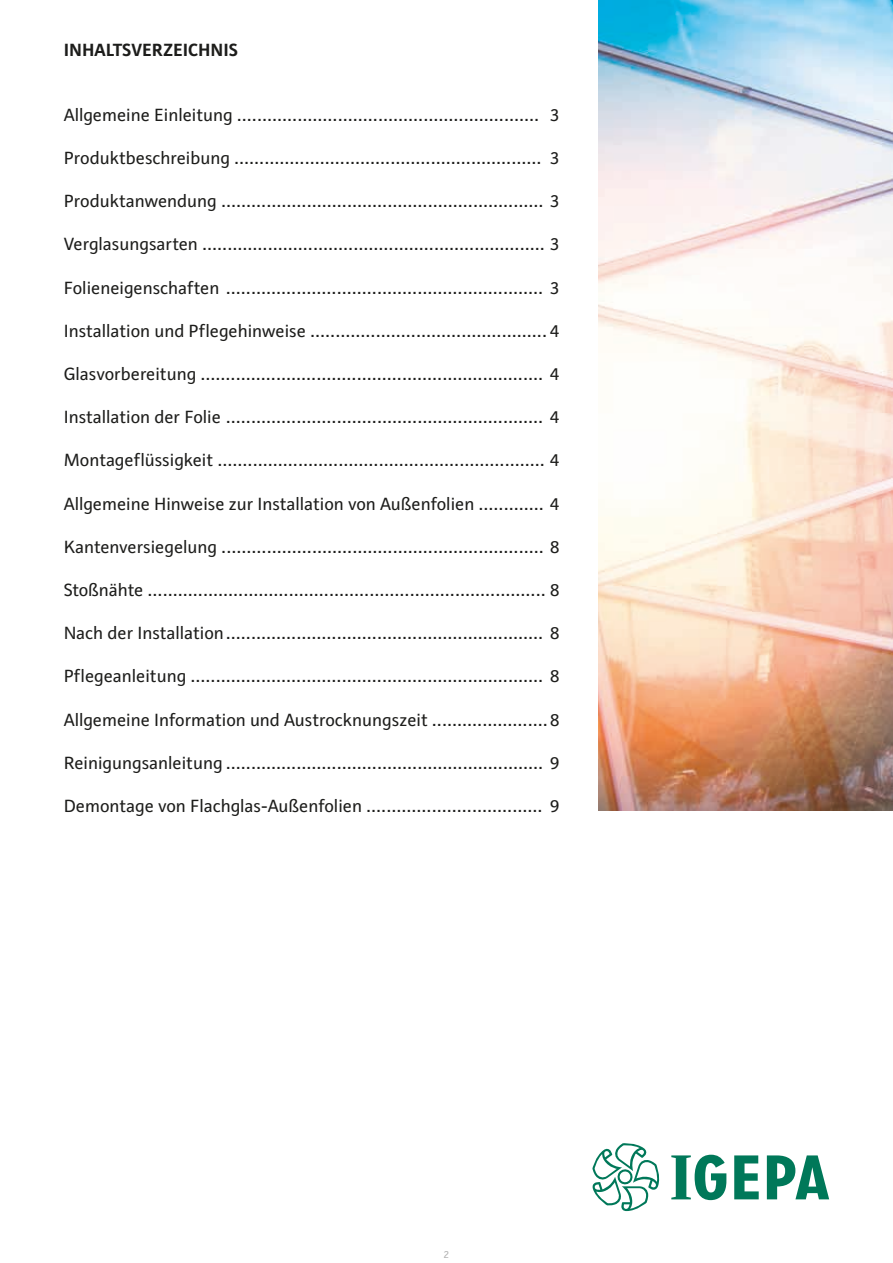
<style>
.page{position:relative;width:893px;height:1263px;background:#fff}
.page>*{position:absolute;margin:0;border:0;box-sizing:border-box;transform-origin:0 0}
.t1{font:18px "Raldo";color:#1d1d1b}
.t2{font:700 18px "Raldo";color:#1d1d1b}
.t3{font:10.5px "Raldo";color:#b2b2b2}
</style>
<div class="page">
<svg style="left:592px;top:1143px;width:68px;height:68px"></svg>
<svg style="left:734px;top:1155px;width:25px;height:44px"></svg>
<svg style="left:767px;top:1155px;width:62px;height:44px"></svg>
<svg style="left:671px;top:1155px;width:55px;height:45px"></svg>
<img style="left:598px;top:0;width:295px;height:811px">
<p class="t2" style="left:64px;top:39px;width:176px">INHALTSVERZEICHNIS</p>
<p class="t1" style="left:64px;top:104px;width:498px">Allgemeine Einleitung ............................................................ 3</p>
<p class="t1" style="left:64px;top:148px;width:498px">Produktbeschreibung ............................................................. 3</p>
<p class="t1" style="left:64px;top:191px;width:498px">Produktanwendung ................................................................ 3</p>
<p class="t1" style="left:64px;top:234px;width:498px">Verglasungsarten .................................................................... 3</p>
<p class="t1" style="left:64px;top:277px;width:498px">Folieneigenschaften ............................................................... 3</p>
<p class="t1" style="left:64px;top:320px;width:498px">Installation und Pflegehinweise ............................................... 4</p>
<p class="t1" style="left:64px;top:364px;width:498px">Glasvorbereitung .................................................................... 4</p>
<p class="t1" style="left:64px;top:407px;width:498px">Installation der Folie ............................................................... 4</p>
<p class="t1" style="left:64px;top:450px;width:498px">Montageflüssigkeit ................................................................. 4</p>
<p class="t1" style="left:64px;top:493px;width:498px">Allgemeine Hinweise zur Installation von Außenfolien ............. 4</p>
<p class="t1" style="left:64px;top:536px;width:498px">Kantenversiegelung ................................................................ 8</p>
<p class="t1" style="left:64px;top:580px;width:498px">Stoßnähte ............................................................................... 8</p>
<p class="t1" style="left:64px;top:623px;width:498px">Nach der Installation............................................................... 8</p>
<p class="t1" style="left:64px;top:666px;width:498px">Pflegeanleitung ...................................................................... 8</p>
<p class="t1" style="left:64px;top:709px;width:498px">Allgemeine Information und Austrocknungszeit .......................8</p>
<p class="t1" style="left:64px;top:752px;width:498px">Reinigungsanleitung ............................................................... 9</p>
<p class="t1" style="left:64px;top:796px;width:498px">Demontage von Flachglas-Außenfolien ................................... 9</p>
<p class="t3" style="left:444px;top:1248px;width:7px">2</p>
</div>
